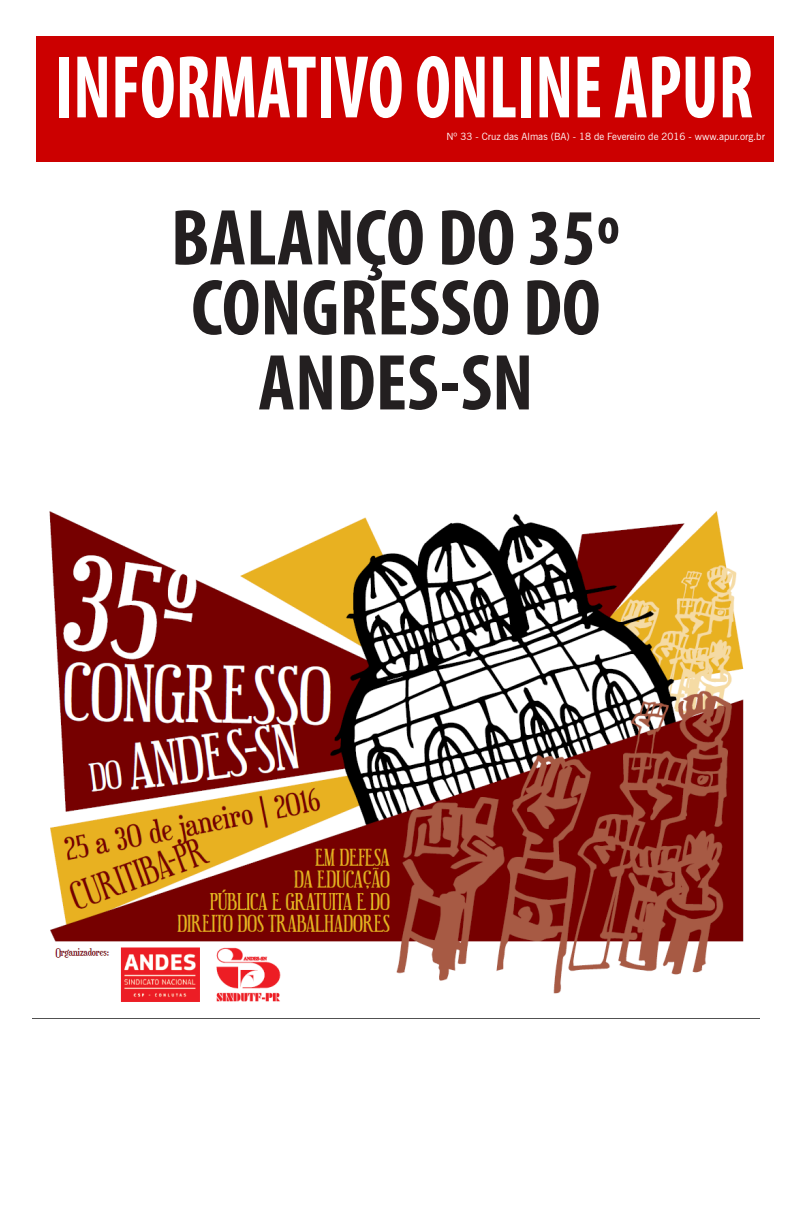
<style>
.page{position:relative;width:810px;height:1224px;background:#fff}
.page>*{position:absolute;margin:0;border:0;box-sizing:border-box;transform-origin:0 0}
.Company_Name{font:700 condensed 90px "Myriad Pro";color:#fff;scale:.82 1}
.Subhead{font:700 condensed 80px/70px "Myriad Pro";color:#231f20}
.Body_2{font:10px "News Gothic BT";color:#fff}
</style>
<div class="page">
<div style="left:36px;top:36px;width:738px;height:126px;background:#c00"></div>
<img style="left:33px;top:511px;width:726px;height:508px">
<p class="Company_Name" style="left:55px;top:31px;width:853px">INFORMATIVO ONLINE APUR</p>
<p class="Body_2" style="left:446px;top:130px;width:320px">Nº 33 - Cruz das Almas (BA) - 18 de Fevereiro de 2016 - www.apur.org.br</p>
<p class="Subhead" style="left:171px;top:201px;width:452px">BALANÇO DO 35º<br>CONGRESSO DO</p>
<p class="Subhead" style="left:258px;top:346px;width:277px">ANDES-SN</p>
</div>
